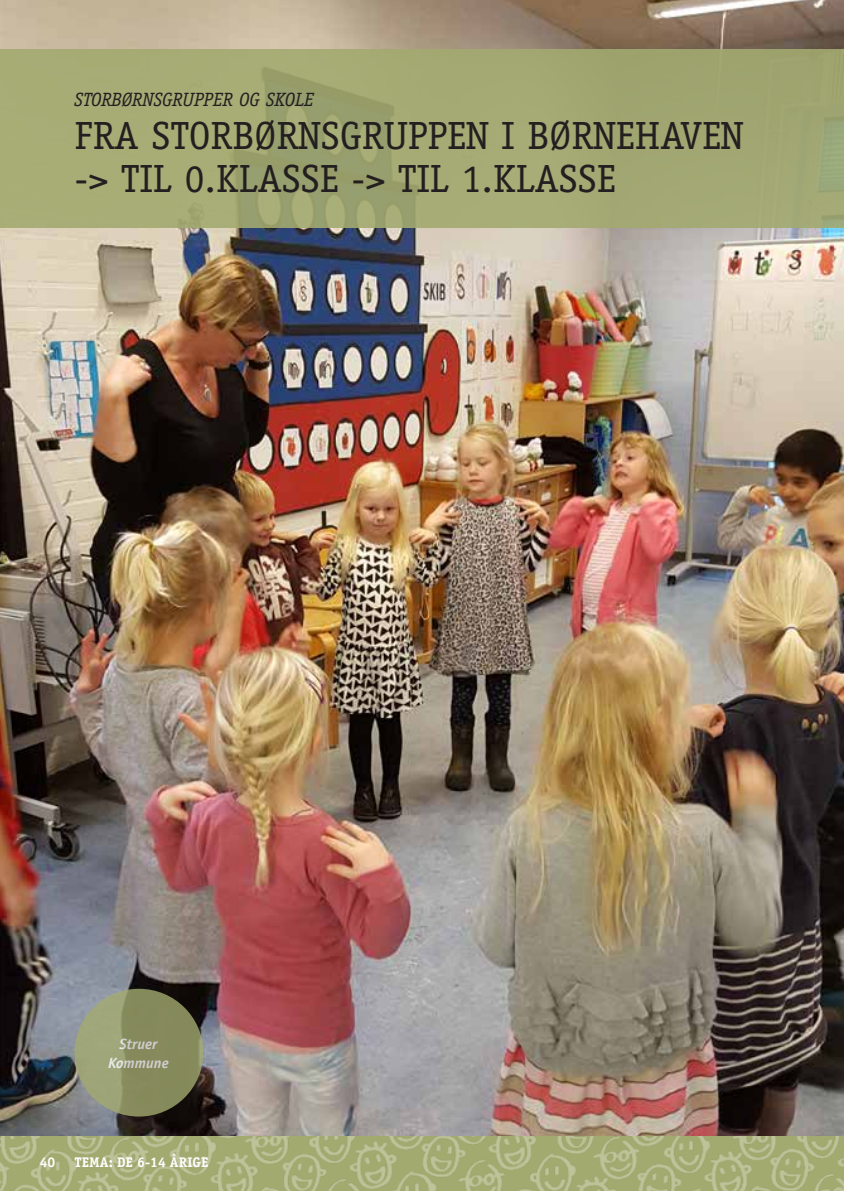
<style>
.page{position:relative;width:844px;height:1191px;background:#fff}
.page>*{position:absolute;margin:0;border:0;box-sizing:border-box;transform-origin:0 0}
.t1{font:39.38px/42.9px "Officina Serif";color:#231f20}
.t2{font:italic 19.25px "Officina Serif";color:#231f20}
.t3{font:italic 700 14.88px/18.4px "Officina Sans";color:#fff;text-align:center}
.t4{font:700 14px "Officina Serif";color:#fff}
</style>
<div class="page">
<img style="left:0;top:0;width:843px;height:1136px">
<div style="left:0;top:50px;width:843px;height:178px;background:#a3aa70"></div>
<svg style="left:74px;top:988px;width:129px;height:128px;background:#8d9366"></svg>
<svg style="left:0;top:1136px;width:843px;height:55px;background:#a9b07a"></svg>
<p class="t2" style="left:74px;top:89px;width:241px">STORBØRNSGRUPPER OG SKOLE</p>
<p class="t1" style="left:74px;top:114px;width:670px">FRA STORBØRNSGRUPPEN I BØRNEHAVEN -&gt; TIL 0.KLASSE -&gt; TIL 1.KLASSE</p>
<p class="t3" style="left:108px;top:1035px;width:62px">Struer<br>Kommune</p>
<p class="t4" style="left:40px;top:1153px;width:17px">40</p>
<p class="t4" style="left:74px;top:1153px;width:136px">TEMA: DE 6-14 ÅRIGE</p>
</div>
